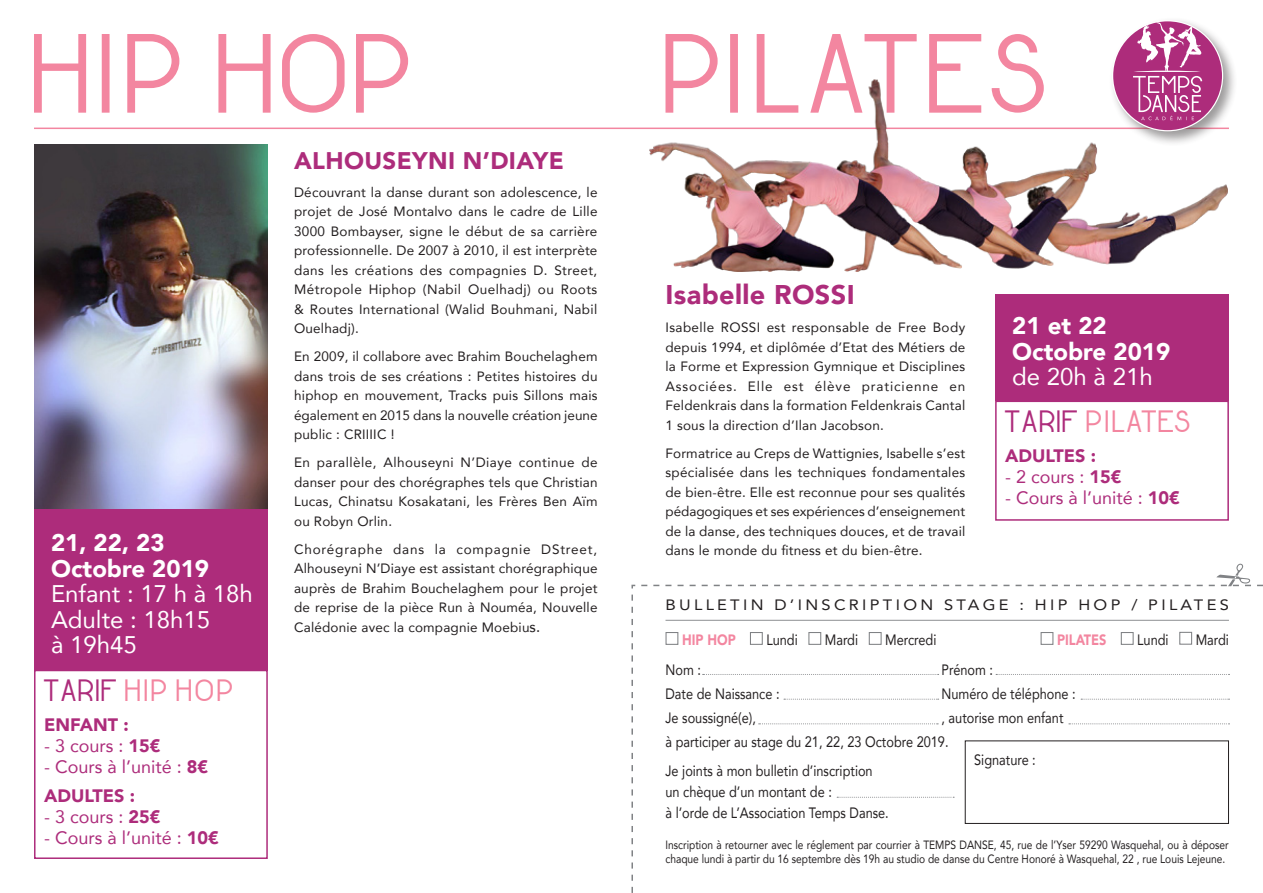
<style>
.page{position:relative;width:1263px;height:893px;background:#fff}
.page>*{position:absolute;margin:0;border:0;box-sizing:border-box;transform-origin:0 0}
.t1{font:98.25px "Golden Ratio Demo";letter-spacing:-.035em;color:#f386a0;scale:1.06 1}
.t2{font:900 27px "Avenir";letter-spacing:.015em;color:#ad2c7b}
.t3{font:27px "Golden Ratio Demo";letter-spacing:-.04em;color:#f386a0;scale:1.06 1}
.t4{font:27px "Golden Ratio Demo";letter-spacing:-.01em;color:#f386a0;scale:1.06 1}
.t5{font:24px/25.5px "Avenir";color:#fff}
.t6{font:900 24px/25.5px "Avenir";color:#fff}
.t7{font:900 24px "Avenir";letter-spacing:.015em;color:#ad2c7b}
.t8{font:18px "Avenir";color:#ad2c7b}
.t9{font:900 18px "Avenir";color:#ad2c7b}
.t10{font:15px/21px "Avenir";color:#231f20;scale:.85 1}
.t11{font:15px "Avenir";letter-spacing:.2em;color:#231f20;scale:1.1 1}
.t12{font:900 15px "Avenir";color:#f386a0;scale:.85 1}
.t13{font:13.5px/19.5px "Avenir";letter-spacing:.015em;color:#231f20;text-align:justify}
.t14{font:12px/13.5px "Avenir";color:#231f20;scale:.85 1}
.s1{color:#ad2c7b}
.s2{font-weight:900}
.s3{font-size:15px}
</style>
<div class="page">
<svg style="left:631px;top:584px;width:632px;height:309px"></svg>
<img style="left:34px;top:145px;width:234px;height:364px">
<div style="left:34px;top:509px;width:234px;height:162px;background:#ad2c7b"></div>
<div style="left:995px;top:294px;width:234px;height:107px;background:#ad2c7b"></div>
<hr style="left:34px;top:128px;width:1195px;height:1px;background:#f386a0">
<div style="left:1109px;top:17px;width:129px;height:129px;background:#231f20;opacity:.45"></div>
<div style="left:1113px;top:21px;width:109px;height:109px;background:#ad2c7b;border-radius:50%"></div>
<svg style="left:1133px;top:22px;width:69px;height:57px"></svg>
<svg style="left:34px;top:671px;width:234px;height:188px"></svg>
<svg style="left:995px;top:401px;width:234px;height:120px"></svg>
<div style="left:665px;top:632px;width:13px;height:13px;border:1px solid #808285"></div>
<div style="left:750px;top:632px;width:13px;height:13px;border:1px solid #808285"></div>
<div style="left:808px;top:632px;width:13px;height:13px;border:1px solid #808285"></div>
<div style="left:869px;top:632px;width:13px;height:13px;border:1px solid #808285"></div>
<div style="left:1040px;top:632px;width:13px;height:13px;border:1px solid #808285"></div>
<div style="left:1121px;top:632px;width:13px;height:13px;border:1px solid #808285"></div>
<div style="left:1179px;top:632px;width:13px;height:13px;border:1px solid #808285"></div>
<svg style="left:641px;top:564px;width:622px;height:22px"></svg>
<svg style="left:703px;top:674px;width:236px;height:1px"></svg>
<svg style="left:784px;top:699px;width:155px;height:1px"></svg>
<svg style="left:759px;top:723px;width:179px;height:1px"></svg>
<svg style="left:837px;top:797px;width:117px;height:1px"></svg>
<svg style="left:1069px;top:723px;width:160px;height:1px"></svg>
<svg style="left:996px;top:674px;width:233px;height:1px"></svg>
<svg style="left:1081px;top:699px;width:148px;height:1px"></svg>
<div style="left:965px;top:740px;width:264px;height:84px;border:1px solid #231f20"></div>
<img style="left:649px;top:79px;width:578px;height:192px">
<hr style="left:665px;top:620px;width:564px;height:1px;background:#939598">
<p class="t1" style="left:34px;top:19px;width:369px">HIP HOP</p>
<p class="t1" style="left:665px;top:19px;width:373px">PILATES</p>
<p class="t6" style="left:51px;top:529px;width:160px">21, 22, 23<br>Octobre 2019</p>
<p class="t5" style="left:51px;top:580px;width:203px">Enfant : 17 h à 18h</p>
<p class="t5" style="left:51px;top:606px;width:161px">Adulte : 18h15 à 19h45</p>
<p class="t4" style="left:44px;top:676px;width:183px"><span class="s1">TARIF</span> HIP HOP</p>
<p class="t9" style="left:44px;top:709px;width:86px">ENFANT :</p>
<p class="t8" style="left:44px;top:731px;width:118px">- 3 cours : <span class="s2">15€</span></p>
<p class="t8" style="left:44px;top:752px;width:166px">- Cours à l’unité : <span class="s2">8€</span></p>
<p class="t9" style="left:44px;top:781px;width:93px">ADULTES :</p>
<p class="t8" style="left:44px;top:803px;width:118px">- 3 cours : <span class="s2">25€</span></p>
<p class="t8" style="left:44px;top:824px;width:176px">- Cours à l’unité : <span class="s2">10€</span></p>
<p class="t7" style="left:294px;top:140px;width:271px">ALHOUSEYNI N’DIAYE</p>
<p class="t13" style="left:294px;top:182px;width:305px">Découvrant la danse durant son adolescence, le projet de José Montalvo dans le cadre de Lille 3000 Bombayser, signe le début de sa carrière professionnelle. De 2007 à 2010, il est interprète dans les créations des compagnies D. Street, Métropole Hiphop (Nabil Ouelhadj) ou Roots &amp; Routes International (Walid Bouhmani, Nabil Ouelhadj).</p>
<p class="t13" style="left:294px;top:346px;width:305px">En 2009, il collabore avec Brahim Bouchelaghem dans trois de ses créations : Petites histoires du hiphop en mouvement, Tracks puis Sillons mais également en 2015 dans la nouvelle création jeune public : CRIIIIC !</p>
<p class="t13" style="left:294px;top:452px;width:305px">En parallèle, Alhouseyni N’Diaye continue de danser pour des chorégraphes tels que Christian Lucas, Chinatsu Kosakatani, les Frères Ben Aïm ou Robyn Orlin.</p>
<p class="t13" style="left:294px;top:539px;width:305px">Chorégraphe dans la compagnie DStreet, Alhouseyni N’Diaye est assistant chorégraphique auprès de Brahim Bouchelaghem pour le projet de reprise de la pièce Run à Nouméa, Nouvelle Calédonie avec la compagnie Moebiu<span class="s3">s.</span></p>
<p class="t2" style="left:665px;top:272px;width:191px">Isabelle ROSSI</p>
<p class="t13" style="left:665px;top:317px;width:301px">Isabelle ROSSI est responsable de Free Body depuis 1994, et diplômée d’Etat des Métiers de la Forme et Expression Gymnique et Disciplines Associées. Elle est élève praticienne en Feldenkrais dans la formation Feldenkrais Cantal 1 sous la direction d’Ilan Jacobson.</p>
<p class="t13" style="left:665px;top:443px;width:301px">Formatrice au Creps de Wattignies, Isabelle s’est spécialisée dans les techniques fondamentales de bien-être. Elle est reconnue pour ses qualités pédagogiques et ses expériences d’enseignement de la danse, des techniques douces, et de travail dans le monde du fitness et du bien-être.</p>
<p class="t6" style="left:1012px;top:312px;width:160px">21 et 22<br>Octobre 2019</p>
<p class="t5" style="left:1012px;top:363px;width:142px">de 20h à 21h</p>
<p class="t3" style="left:1005px;top:406px;width:179px"><span class="s1">TARIF</span> PILATES</p>
<p class="t9" style="left:1005px;top:440px;width:93px">ADULTES :</p>
<p class="t8" style="left:1005px;top:462px;width:118px">- 2 cours : <span class="s2">15€</span></p>
<p class="t8" style="left:1005px;top:483px;width:176px">- Cours à l’unité : <span class="s2">10€</span></p>
<p class="t11" style="left:665px;top:593px;width:514px">BULLETIN D’INSCRIPTION STAGE : HIP HOP / PILATES</p>
<p class="t12" style="left:682px;top:627px;width:65px">HIP HOP</p>
<p class="t10" style="left:766px;top:629px;width:38px">Lundi</p>
<p class="t10" style="left:825px;top:629px;width:41px">Mardi</p>
<p class="t10" style="left:885px;top:629px;width:62px">Mercredi</p>
<p class="t12" style="left:1057px;top:627px;width:60px">PILATES</p>
<p class="t10" style="left:1137px;top:629px;width:38px">Lundi</p>
<p class="t10" style="left:1196px;top:629px;width:41px">Mardi</p>
<p class="t10" style="left:665px;top:658px;width:43px">Nom :</p>
<p class="t10" style="left:941px;top:658px;width:62px">Prénom :</p>
<p class="t10" style="left:665px;top:682px;width:136px">Date de Naissance :</p>
<p class="t10" style="left:941px;top:682px;width:159px">Numéro de téléphone :</p>
<p class="t10" style="left:665px;top:706px;width:108px">Je soussigné(e),</p>
<p class="t10" style="left:941px;top:706px;width:145px">, autorise mon enfant</p>
<p class="t10" style="left:665px;top:730px;width:334px">à participer au stage du 21, 22, 23 Octobre 2019.</p>
<p class="t10" style="left:665px;top:760px;width:245px">Je joints à mon bulletin d’inscription un chèque d’un montant de :</p>
<p class="t10" style="left:665px;top:802px;width:264px">à l’orde de L’Association Temps Danse.</p>
<p class="t10" style="left:974px;top:749px;width:74px">Signature :</p>
<p class="t14" style="left:665px;top:838px;width:664px">Inscription à retourner avec le réglement par courrier à TEMPS DANSE, 45, rue de l’Yser 59290 Wasquehal, ou à déposer chaque lundi à partir du 16 septembre dès 19h au studio de danse du Centre Honoré à Wasquehal, 22 , rue Louis Lejeune.</p>
</div>
